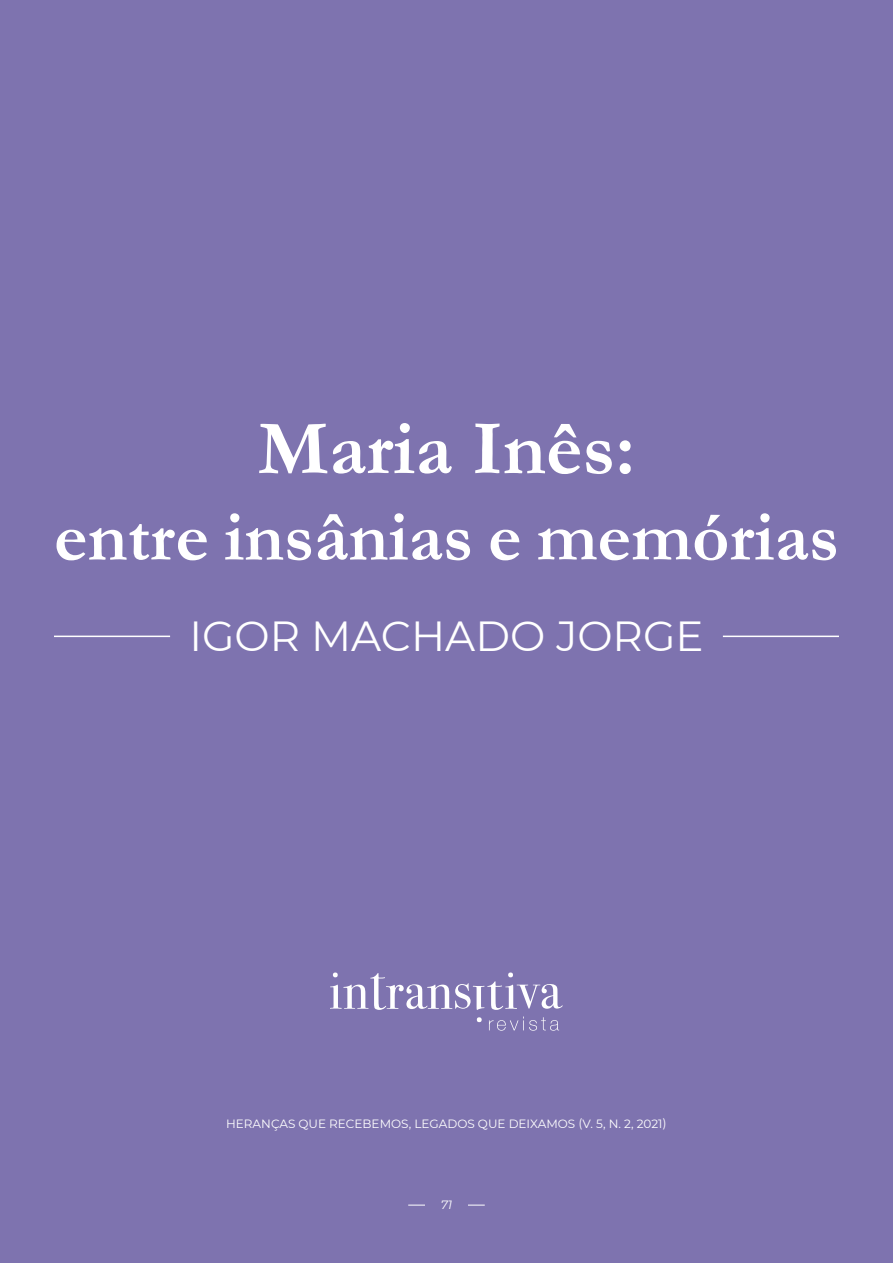
<style>
.page{position:relative;width:893px;height:1263px;background:#7e73af}
.page>*{position:absolute;margin:0;border:0;box-sizing:border-box;transform-origin:0 0}
.t1{font:700 78px "Garamond";color:#fff}
.t2{font:700 72px "Garamond";color:#fff}
.t3{font:42px "Montserrat";color:#fff}
.t4{font:12px "Montserrat";color:#fff}
.t5{font:italic 12px "Montserrat";color:#fff}
</style>
<div class="page">
<hr style="left:54px;top:636px;width:116px;height:1px;background:#fff">
<hr style="left:723px;top:636px;width:116px;height:1px;background:#fff">
<hr style="left:408px;top:1205px;width:77px;height:1px;background:#fff">
<div style="left:425px;top:1197px;width:43px;height:12px;background:#7e73af"></div>
<svg style="left:330px;top:972px;width:233px;height:59px"></svg>
<h1 class="t1" style="left:258px;top:396px;width:379px">Maria Inês:</h1>
<h2 class="t2" style="left:54px;top:488px;width:787px">entre insânias e memórias</h2>
<h3 class="t3" style="left:189px;top:608px;width:516px">IGOR MACHADO JORGE</h3>
<p class="t4" style="left:226px;top:1115px;width:442px">HERANÇAS QUE RECEBEMOS, LEGADOS QUE DEIXAMOS (V. 5, N. 2, 2021)</p>
<p class="t5" style="left:441px;top:1196px;width:13px">71</p>
</div>
